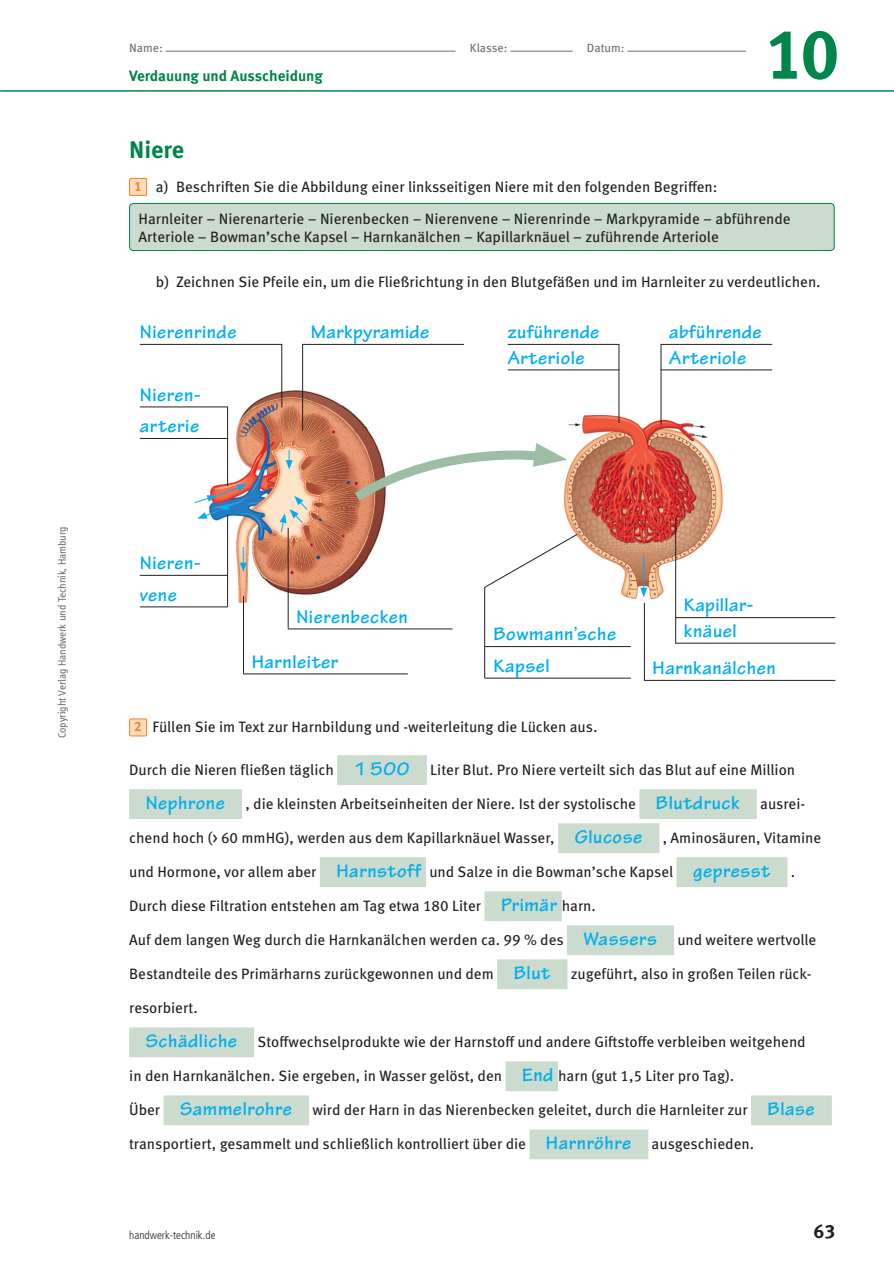
<style>
.page{position:relative;width:894px;height:1262px;background:#fff}
.page>*{position:absolute;margin:0;border:0;box-sizing:border-box;transform-origin:0 0}
.t1{font:700 70.5px "Meta OT";color:#00854a}
.t2{font:700 24px "Meta OT";color:#00854a}
.t3{font:700 19.5px/25.5px "Tekton Pro";letter-spacing:.03em;color:#00aeef}
.t4{font:700 19.2px "Meta OT";color:#231f20}
.t5{font:15px/32.1px "Meta OT";color:#231f20}
.t6{font:700 15px "Meta OT";color:#00854a}
.t7{font:12px "Meta OT";color:#6c6d70}
.t8{font:11.25px "Info OT Disp";letter-spacing:-.005em;color:#6c6d70}
.t9{font:300 condensed 11.25px "Frutiger LT Std";color:#231f20}
.s1{font-weight:700;font-size:13.5px;color:#f58220}
.s2{font-family:"Tekton Pro";font-weight:700;font-size:19.5px;color:#00aeef}
</style>
<div class="page">
<hr style="left:166px;top:51px;width:289px;height:1px;background:#6c6d70">
<hr style="left:510px;top:51px;width:62px;height:1px;background:#6c6d70">
<hr style="left:627px;top:51px;width:119px;height:1px;background:#6c6d70">
<hr style="left:2px;top:90px;width:892px;height:2px;background:#00854a">
<div style="left:337px;top:755px;width:90px;height:30px;background:#cbdbce"></div>
<div style="left:129px;top:789px;width:113px;height:30px;background:#cbdbce"></div>
<div style="left:639px;top:789px;width:117px;height:30px;background:#cbdbce"></div>
<div style="left:558px;top:823px;width:101px;height:30px;background:#cbdbce"></div>
<div style="left:320px;top:857px;width:106px;height:30px;background:#cbdbce"></div>
<div style="left:676px;top:857px;width:111px;height:30px;background:#cbdbce"></div>
<div style="left:484px;top:891px;width:78px;height:30px;background:#cbdbce"></div>
<div style="left:567px;top:925px;width:107px;height:30px;background:#cbdbce"></div>
<div style="left:497px;top:959px;width:70px;height:30px;background:#cbdbce"></div>
<div style="left:129px;top:1027px;width:125px;height:30px;background:#cbdbce"></div>
<div style="left:505px;top:1061px;width:53px;height:30px;background:#cbdbce"></div>
<div style="left:164px;top:1095px;width:145px;height:30px;background:#cbdbce"></div>
<div style="left:751px;top:1095px;width:81px;height:30px;background:#cbdbce"></div>
<div style="left:529px;top:1129px;width:119px;height:30px;background:#cbdbce"></div>
<div style="left:130px;top:178px;width:17px;height:17px;background:#fddbbc"></div>
<div style="left:129px;top:178px;width:18px;height:18px;border:1px solid #f58220"></div>
<div style="left:130px;top:203px;width:704px;height:47px;background:#cbdbce;border-radius:4px"></div>
<div style="left:129px;top:203px;width:705px;height:48px;border:1px solid #00854a;border-radius:4px"></div>
<div style="left:130px;top:719px;width:17px;height:17px;background:#fddbbc"></div>
<div style="left:129px;top:718px;width:18px;height:18px;border:1px solid #f58220"></div>
<img style="left:207px;top:385px;width:178px;height:227px">
<img style="left:564px;top:415px;width:159px;height:184px">
<hr style="left:644px;top:680px;width:191px;height:1px;background:#231f20">
<hr style="left:508px;top:344px;width:111px;height:1px;background:#231f20">
<hr style="left:508px;top:370px;width:111px;height:1px;background:#231f20">
<hr style="left:660px;top:344px;width:112px;height:1px;background:#231f20">
<hr style="left:660px;top:370px;width:112px;height:1px;background:#231f20">
<hr style="left:675px;top:617px;width:160px;height:1px;background:#231f20">
<hr style="left:675px;top:643px;width:160px;height:1px;background:#231f20">
<hr style="left:485px;top:646px;width:146px;height:1px;background:#231f20">
<hr style="left:485px;top:678px;width:146px;height:1px;background:#231f20">
<hr style="left:618px;top:344px;width:1px;height:79px;background:#231f20">
<hr style="left:660px;top:344px;width:1px;height:81px;background:#231f20">
<svg style="left:484px;top:533px;width:94px;height:146px"></svg>
<hr style="left:644px;top:603px;width:1px;height:77px;background:#231f20">
<hr style="left:675px;top:518px;width:1px;height:125px;background:#231f20">
<hr style="left:140px;top:344px;width:142px;height:1px;background:#231f20">
<hr style="left:288px;top:628px;width:164px;height:1px;background:#231f20">
<hr style="left:243px;top:673px;width:165px;height:1px;background:#231f20">
<hr style="left:302px;top:344px;width:162px;height:1px;background:#231f20">
<hr style="left:140px;top:575px;width:88px;height:1px;background:#231f20">
<hr style="left:140px;top:606px;width:88px;height:1px;background:#231f20">
<hr style="left:140px;top:407px;width:88px;height:1px;background:#231f20">
<hr style="left:140px;top:438px;width:88px;height:1px;background:#231f20">
<hr style="left:281px;top:344px;width:1px;height:63px;background:#231f20">
<hr style="left:302px;top:344px;width:1px;height:87px;background:#231f20">
<hr style="left:227px;top:514px;width:1px;height:93px;background:#231f20">
<hr style="left:227px;top:407px;width:1px;height:79px;background:#231f20">
<hr style="left:288px;top:528px;width:1px;height:100px;background:#231f20">
<hr style="left:243px;top:596px;width:1px;height:77px;background:#231f20">
<svg style="left:194px;top:484px;width:53px;height:35px"></svg>
<svg style="left:240px;top:547px;width:7px;height:25px"></svg>
<svg style="left:286px;top:450px;width:7px;height:20px"></svg>
<hr style="left:643px;top:556px;width:1px;height:34px;background:#00aeef">
<svg style="left:640px;top:588px;width:7px;height:9px"></svg>
<svg style="left:280px;top:496px;width:28px;height:37px"></svg>
<svg style="left:345px;top:442px;width:222px;height:67px"></svg>
<p class="t8" style="left:55px;top:738px;width:213px;rotate:-90deg">Copyright Verlag Handwerk und Technik, Hamburg</p>
<p class="t7" style="left:129px;top:40px;width:35px">Name:</p>
<p class="t7" style="left:470px;top:40px;width:39px">Klasse:</p>
<p class="t7" style="left:587px;top:40px;width:39px">Datum:</p>
<p class="t6" style="left:129px;top:67px;width:195px">Verdauung und Ausscheidung</p>
<h2 class="t2" style="left:129px;top:135px;width:56px">Niere</h2>
<h1 class="t1" style="left:764px;top:12px;width:77px">10</h1>
<p class="t5" style="left:134px;top:171px;width:658px"><span class="s1">1</span> a) Beschriften Sie die Abbildung einer linksseitigen Niere mit den folgenden Begriffen:<br>Harnleiter – Nierenarterie – Nierenbecken – Nierenvene – Nierenrinde – Markpyramide – abführende</p>
<p class="t5" style="left:138px;top:221px;width:582px">Arteriole – Bowman’sche Kapsel – Harnkanälchen – Kapillarknäuel – zuführende Arteriole</p>
<p class="t5" style="left:156px;top:266px;width:666px">b) Zeichnen Sie Pfeile ein, um die Fließrichtung in den Blutgefäßen und im Harnleiter zu verdeutlichen.</p>
<h3 class="t3" style="left:140px;top:320px;width:98px">Nierenrinde</h3>
<h3 class="t3" style="left:140px;top:379px;width:62px;line-height:31.5px">Nieren&shy;arterie</h3>
<h3 class="t3" style="left:311px;top:320px;width:120px">Markpyramide</h3>
<h3 class="t3" style="left:140px;top:547px;width:62px;line-height:31.5px">Nieren&shy;vene</h3>
<h3 class="t3" style="left:296px;top:604px;width:113px">Nierenbecken</h3>
<h3 class="t3" style="left:252px;top:649px;width:88px">Harnleiter</h3>
<h3 class="t3" style="left:508px;top:320px;width:93px">zuführende<br>Arteriole</h3>
<h3 class="t3" style="left:669px;top:320px;width:94px">abführende<br>Arteriole</h3>
<h3 class="t3" style="left:684px;top:593px;width:71px">Kapillar-</h3>
<h3 class="t3" style="left:493px;top:622px;width:124px">Bowmann’sche</h3>
<h3 class="t3" style="left:684px;top:618px;width:54px">knäuel</h3>
<h3 class="t3" style="left:493px;top:653px;width:58px">Kapsel</h3>
<h3 class="t3" style="left:652px;top:655px;width:125px">Harnkanälchen</h3>
<p class="t5" style="left:134px;top:711px;width:465px"><span class="s1">2</span> Füllen Sie im Text zur Harnbildung und -weiterleitung die Lücken aus.</p>
<p class="t5" style="left:129px;top:754px;width:667px">Durch die Nieren fließen täglich <span class="s2">1 500</span> Liter Blut. Pro Niere verteilt sich das Blut auf eine Million</p>
<p class="t5" style="left:146px;top:788px;width:661px"><span class="s2">Nephrone</span> , die kleinsten Arbeitseinheiten der Niere. Ist der systolische <span class="s2">Blutdruck</span> ausrei-</p>
<p class="t5" style="left:129px;top:822px;width:693px">chend hoch (&gt; 60 mmHG), werden aus dem Kapillarknäuel Wasser, <span class="s2">Glucose</span> , Aminosäuren, Vitamine</p>
<p class="t5" style="left:129px;top:856px;width:667px">und Hormone, vor allem aber <span class="s2">Harnstoff</span> und Salze in die Bowmanʼsche Kapsel <span class="s2">gepresst</span> .</p>
<p class="t5" style="left:129px;top:890px;width:468px">Durch diese Filtration entstehen am Tag etwa 180 Liter <span class="s2">Primär</span> harn.</p>
<p class="t5" style="left:129px;top:924px;width:688px">Auf dem langen Weg durch die Harnkanälchen werden ca. 99 % des <span class="s2">Wassers</span> und weitere wertvolle</p>
<p class="t5" style="left:129px;top:958px;width:684px">Bestandteile des Primärharns zurückgewonnen und dem <span class="s2">Blut</span> zugeführt, also in großen Teilen rück-</p>
<p class="t5" style="left:129px;top:992px;width:70px">resorbiert.</p>
<p class="t5" style="left:146px;top:1026px;width:661px"><span class="s2">Schädliche</span> Stoffwechselprodukte wie der Harnstoff und andere Giftstoffe verbleiben weitgehend</p>
<p class="t5" style="left:129px;top:1060px;width:606px">in den Harnkanälchen. Sie ergeben, in Wasser gelöst, den <span class="s2">End</span> harn (gut 1,5 Liter pro Tag).</p>
<p class="t5" style="left:129px;top:1094px;width:687px">Über <span class="s2">Sammelrohre</span> wird der Harn in das Nierenbecken geleitet, durch die Harnleiter zur <span class="s2">Blase</span></p>
<p class="t5" style="left:129px;top:1128px;width:626px">transportiert, gesammelt und schließlich kontrolliert über die <span class="s2">Harnröhre</span> ausgeschieden.</p>
<p class="t9" style="left:129px;top:1229px;width:88px">handwerk-technik.de</p>
<p class="t4" style="left:813px;top:1220px;width:23px">63</p>
</div>
